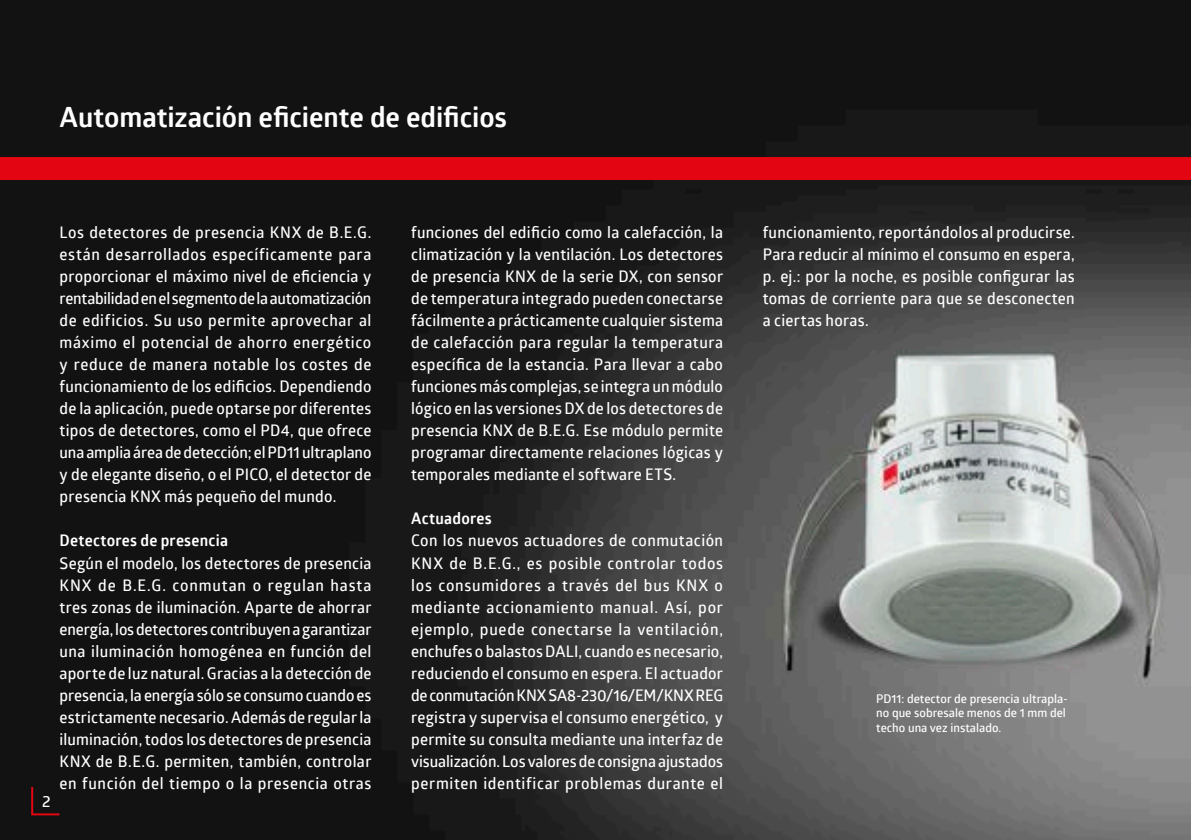
<style>
.page{position:relative;width:1191px;height:840px;background:#fff}
.page>*{position:absolute;margin:0;border:0;box-sizing:border-box;transform-origin:0 0}
.t1{font:700 28px "Glober";letter-spacing:-.005em;color:#fff}
.t2{font:600 16px/22px "Glober";letter-spacing:.02em;color:#fff;text-align:justify}
.t3{font:700 16px "Glober";letter-spacing:.015em;color:#fff}
.t4{font:600 12px/14.4px "Glober";color:#fff}
</style>
<div class="page">
<img style="left:0;top:0;width:1191px;height:839px">
<svg style="left:30px;top:784px;width:32px;height:31px"></svg>
<div style="left:0;top:157px;width:1191px;height:23px;background:#e30512"></div>
<h1 class="t1" style="left:60px;top:98px;width:449px">Automatización eficiente de edificios</h1>
<p class="t2" style="left:42px;top:788px;width:10px">2</p>
<p class="t2" style="left:60px;top:221px;width:313px">Los detectores de presencia KNX de B.E.G. están desarrollados específicamente para proporcionar el máximo nivel de eficiencia y rentabilidad en el segmento de la automatización de edificios. Su uso permite aprovechar al máximo el potencial de ahorro energético y reduce de manera notable los costes de funcionamiento de los edificios. Dependiendo de la aplicación, puede optarse por diferentes tipos de detectores, como el PD4, que ofrece una amplia área de detección; el PD11 ultraplano y de elegante diseño, o el PICO, el detector de presencia KNX más pequeño del mundo.</p>
<p class="t3" style="left:60px;top:529px;width:170px">Detectores de presencia</p>
<p class="t2" style="left:60px;top:551px;width:313px">Según el modelo, los detectores de presencia KNX de B.E.G. conmutan o regulan hasta tres zonas de iluminación. Aparte de ahorrar energía, los detectores contribuyen a garantizar una iluminación homogénea en función del aporte de luz natural. Gracias a la detección de presencia, la energía sólo se consumo cuando es estrictamente necesario. Además de regular la iluminación, todos los detectores de presencia KNX de B.E.G. permiten, también, controlar en función del tiempo o la presencia otras</p>
<p class="t2" style="left:411px;top:221px;width:313px">funciones del edificio como la calefacción, la climatización y la ventilación. Los detectores de presencia KNX de la serie DX, con sensor de temperatura integrado pueden conectarse fácilmente a prácticamente cualquier sistema de calefacción para regular la temperatura específica de la estancia. Para llevar a cabo funciones más complejas, se integra un módulo lógico en las versiones DX de los detectores de presencia KNX de B.E.G. Ese módulo permite programar directamente relaciones lógicas y temporales mediante el software ETS.</p>
<p class="t3" style="left:411px;top:507px;width:82px">Actuadores</p>
<p class="t2" style="left:411px;top:529px;width:313px">Con los nuevos actuadores de conmutación KNX de B.E.G., es posible controlar todos los consumidores a través del bus KNX o mediante accionamiento manual. Así, por ejemplo, puede conectarse la ventilación, enchufes o balastos DALI, cuando es necesario, reduciendo el consumo en espera. El actuador de conmutación KNX SA8-230/16/EM/KNX REG registra y supervisa el consumo energético, y permite su consulta mediante una interfaz de visualización. Los valores de consigna ajustados permiten identificar problemas durante el</p>
<p class="t2" style="left:763px;top:221px;width:313px">funcionamiento, reportándolos al producirse.<br>Para reducir al mínimo el consumo en espera, p. ej.: por la noche, es posible configurar las tomas de corriente para que se desconecten a ciertas horas.</p>
<p class="t4" style="left:876px;top:690px;width:193px">PD11: detector de presencia ultrapla&shy;no que sobresale menos de 1 mm del techo una vez instalado.</p>
</div>
